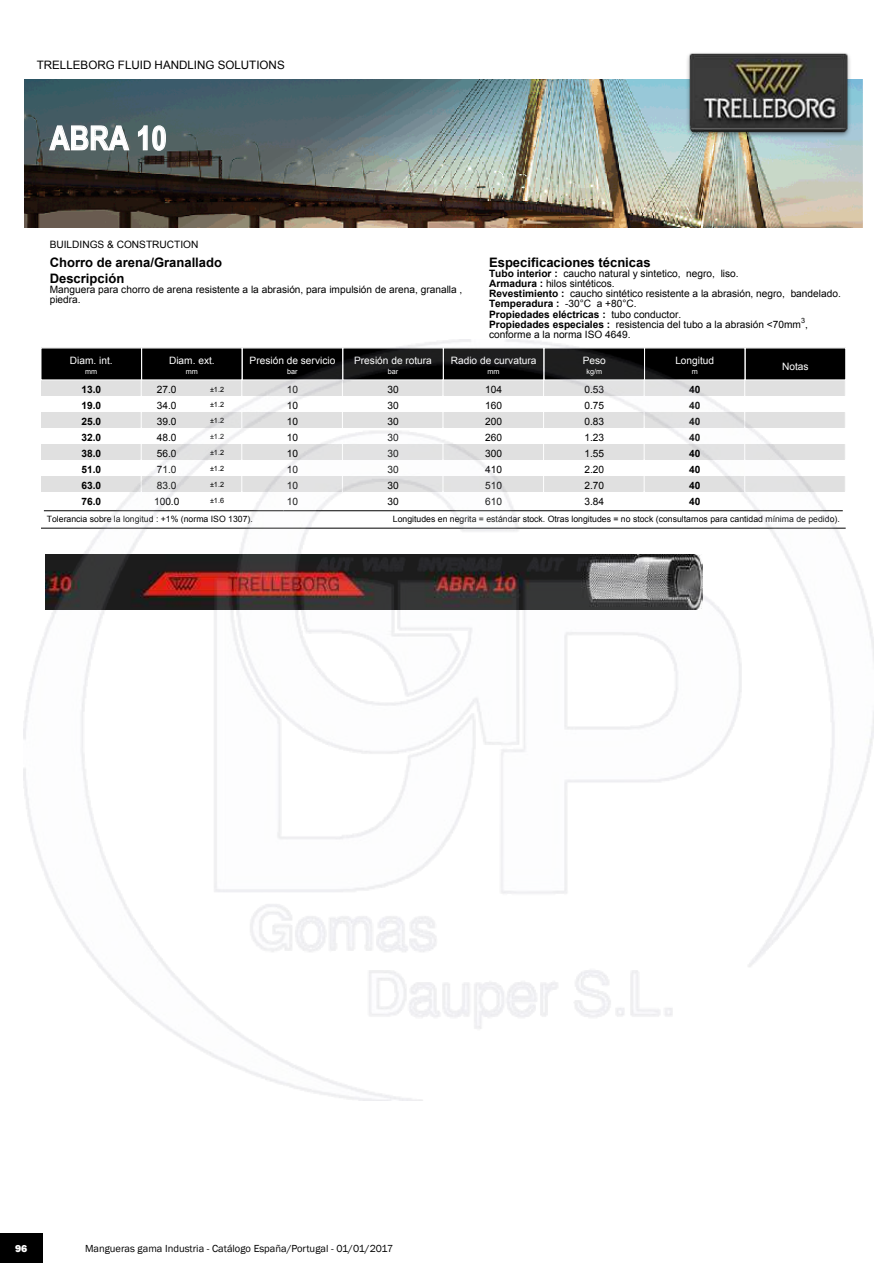
<style>
.page{position:relative;width:893px;height:1263px;background:#fff}
.page>*{position:absolute;margin:0;border:0;box-sizing:border-box;transform-origin:0 0}
.t1{font:700 33.3px "Arial Narrow";color:#fff}
.t2{font:700 13.05px/15.9px "Arial";color:#000}
.t3{font:11.55px "Arial";color:#000}
.t4{font:10.5px "Franklin Gothic";color:#000}
.t5{font:800 10.5px "Franklin Gothic";color:#fff}
.t6{font:10.2px/10.2px "Arial";color:#000}
.t7{font:10.2px "Arial";color:#fff}
.t8{font:700 10.2px "Arial";color:#000}
.t9{font:8.7px "Arial";color:#000}
.t10{font:7.2px "Arial";color:#000}
.t11{font:7.2px "Arial";color:#fff}
.s1{font-weight:700}
</style>
<div class="page">
<div style="left:0;top:1233px;width:43px;height:30px;background:#000"></div>
<img style="left:25px;top:80px;width:838px;height:148px">
<svg style="left:48px;top:125px;width:82px;height:26px"></svg>
<svg style="left:137px;top:125px;width:30px;height:26px"></svg>
<img style="left:679px;top:53px;width:177px;height:91px">
<img style="left:23px;top:340px;width:851px;height:761px">
<p class="t3" style="left:37px;top:60px;width:249px">TRELLEBORG FLUID HANDLING SOLUTIONS</p>
<h1 class="t1" style="left:50px;top:119px;width:118px">ABRA 10</h1>
<p class="t6" style="left:50px;top:240px;width:150px">BUILDINGS &amp; CONSTRUCTION</p>
<p class="t2" style="left:50px;top:255px;width:174px">Chorro de arena/Granallado<br>Descripción</p>
<p class="t6" style="left:50px;top:285px;width:414px">Manguera para chorro de arena resistente a la abrasión, para impulsión de arena, granalla , piedra.</p>
<p class="t2" style="left:489px;top:255px;width:163px">Especificaciones técnicas</p>
<p class="t6" style="left:489px;top:269px;width:353px"><span class="s1">Tubo interior :</span> caucho natural y sintetico, negro, liso.<br><span class="s1">Armadura :</span> hilos sintéticos.<br><span class="s1">Revestimiento :</span> caucho sintético resistente a la abrasión, negro, bandelado.<br><span class="s1">Temperadura :</span> -30°C a +80°C.<br><span class="s1">Propiedades eléctricas :</span> tubo conductor.<br><span class="s1">Propiedades especiales :</span> resistencia del tubo a la abrasión &lt;70mm<sup>3</sup>, conforme a la norma ISO 4649.</p>
<p class="t7" style="left:70px;top:356px;width:44px">Diam. int.</p>
<p class="t11" style="left:85px;top:369px;width:14px">mm</p>
<p class="t7" style="left:169px;top:356px;width:47px">Diam. ext.</p>
<p class="t11" style="left:186px;top:369px;width:14px">mm</p>
<p class="t7" style="left:250px;top:356px;width:87px">Presión de servicio</p>
<p class="t11" style="left:287px;top:369px;width:12px">bar</p>
<p class="t7" style="left:354px;top:356px;width:79px">Presión de rotura</p>
<p class="t11" style="left:388px;top:369px;width:12px">bar</p>
<p class="t7" style="left:451px;top:356px;width:87px">Radio de curvatura</p>
<p class="t11" style="left:488px;top:369px;width:14px">mm</p>
<p class="t7" style="left:583px;top:356px;width:25px">Peso</p>
<p class="t11" style="left:586px;top:369px;width:17px">kg/m</p>
<p class="t7" style="left:675px;top:356px;width:40px">Longitud</p>
<p class="t11" style="left:692px;top:369px;width:8px">m</p>
<p class="t7" style="left:782px;top:363px;width:28px">Notas</p>
<p class="t8" style="left:81px;top:385px;width:21px">13.0</p>
<p class="t6" style="left:157px;top:385px;width:21px">27.0</p>
<p class="t10" style="left:210px;top:386px;width:16px">±1.2</p>
<p class="t6" style="left:287px;top:385px;width:13px">10</p>
<p class="t6" style="left:387px;top:385px;width:13px">30</p>
<p class="t6" style="left:485px;top:385px;width:18px">104</p>
<p class="t6" style="left:584px;top:385px;width:21px">0.53</p>
<p class="t8" style="left:689px;top:385px;width:13px">40</p>
<p class="t8" style="left:81px;top:401px;width:21px">19.0</p>
<p class="t6" style="left:157px;top:401px;width:21px">34.0</p>
<p class="t10" style="left:210px;top:402px;width:16px">±1.2</p>
<p class="t6" style="left:287px;top:401px;width:13px">10</p>
<p class="t6" style="left:387px;top:401px;width:13px">30</p>
<p class="t6" style="left:485px;top:401px;width:18px">160</p>
<p class="t6" style="left:584px;top:401px;width:21px">0.75</p>
<p class="t8" style="left:689px;top:401px;width:13px">40</p>
<p class="t8" style="left:81px;top:417px;width:21px">25.0</p>
<p class="t6" style="left:157px;top:417px;width:21px">39.0</p>
<p class="t10" style="left:210px;top:418px;width:16px">±1.2</p>
<p class="t6" style="left:287px;top:417px;width:13px">10</p>
<p class="t6" style="left:387px;top:417px;width:13px">30</p>
<p class="t6" style="left:485px;top:417px;width:18px">200</p>
<p class="t6" style="left:584px;top:417px;width:21px">0.83</p>
<p class="t8" style="left:689px;top:417px;width:13px">40</p>
<p class="t8" style="left:81px;top:433px;width:21px">32.0</p>
<p class="t6" style="left:157px;top:433px;width:21px">48.0</p>
<p class="t10" style="left:210px;top:434px;width:16px">±1.2</p>
<p class="t6" style="left:287px;top:433px;width:13px">10</p>
<p class="t6" style="left:387px;top:433px;width:13px">30</p>
<p class="t6" style="left:485px;top:433px;width:18px">260</p>
<p class="t6" style="left:584px;top:433px;width:21px">1.23</p>
<p class="t8" style="left:689px;top:433px;width:13px">40</p>
<p class="t8" style="left:81px;top:449px;width:21px">38.0</p>
<p class="t6" style="left:157px;top:449px;width:21px">56.0</p>
<p class="t10" style="left:210px;top:450px;width:16px">±1.2</p>
<p class="t6" style="left:287px;top:449px;width:13px">10</p>
<p class="t6" style="left:387px;top:449px;width:13px">30</p>
<p class="t6" style="left:485px;top:449px;width:18px">300</p>
<p class="t6" style="left:584px;top:449px;width:21px">1.55</p>
<p class="t8" style="left:689px;top:449px;width:13px">40</p>
<p class="t8" style="left:81px;top:465px;width:21px">51.0</p>
<p class="t6" style="left:157px;top:465px;width:21px">71.0</p>
<p class="t10" style="left:210px;top:466px;width:16px">±1.2</p>
<p class="t6" style="left:287px;top:465px;width:13px">10</p>
<p class="t6" style="left:387px;top:465px;width:13px">30</p>
<p class="t6" style="left:485px;top:465px;width:18px">410</p>
<p class="t6" style="left:584px;top:465px;width:21px">2.20</p>
<p class="t8" style="left:689px;top:465px;width:13px">40</p>
<p class="t8" style="left:81px;top:481px;width:21px">63.0</p>
<p class="t6" style="left:157px;top:481px;width:21px">83.0</p>
<p class="t10" style="left:210px;top:482px;width:16px">±1.2</p>
<p class="t6" style="left:287px;top:481px;width:13px">10</p>
<p class="t6" style="left:387px;top:481px;width:13px">30</p>
<p class="t6" style="left:485px;top:481px;width:18px">510</p>
<p class="t6" style="left:584px;top:481px;width:21px">2.70</p>
<p class="t8" style="left:689px;top:481px;width:13px">40</p>
<p class="t8" style="left:81px;top:497px;width:21px">76.0</p>
<p class="t6" style="left:154px;top:497px;width:27px">100.0</p>
<p class="t10" style="left:210px;top:498px;width:16px">±1.6</p>
<p class="t6" style="left:287px;top:497px;width:13px">10</p>
<p class="t6" style="left:387px;top:497px;width:13px">30</p>
<p class="t6" style="left:485px;top:497px;width:18px">610</p>
<p class="t6" style="left:584px;top:497px;width:21px">3.84</p>
<p class="t8" style="left:689px;top:497px;width:13px">40</p>
<p class="t9" style="left:47px;top:516px;width:208px">Tolerancia sobre la longitud : +1% (norma ISO 1307).</p>
<p class="t9" style="left:393px;top:516px;width:448px">Longitudes en negrita = estándar stock. Otras longitudes = no stock (consultarnos para cantidad mínima de pedido).</p>
<p class="t5" style="left:15px;top:1242px;width:14px">96</p>
<p class="t4" style="left:85px;top:1244px;width:310px">Mangueras gama Industria - Catálogo España/Portugal - 01/01/2017</p>
</div>
